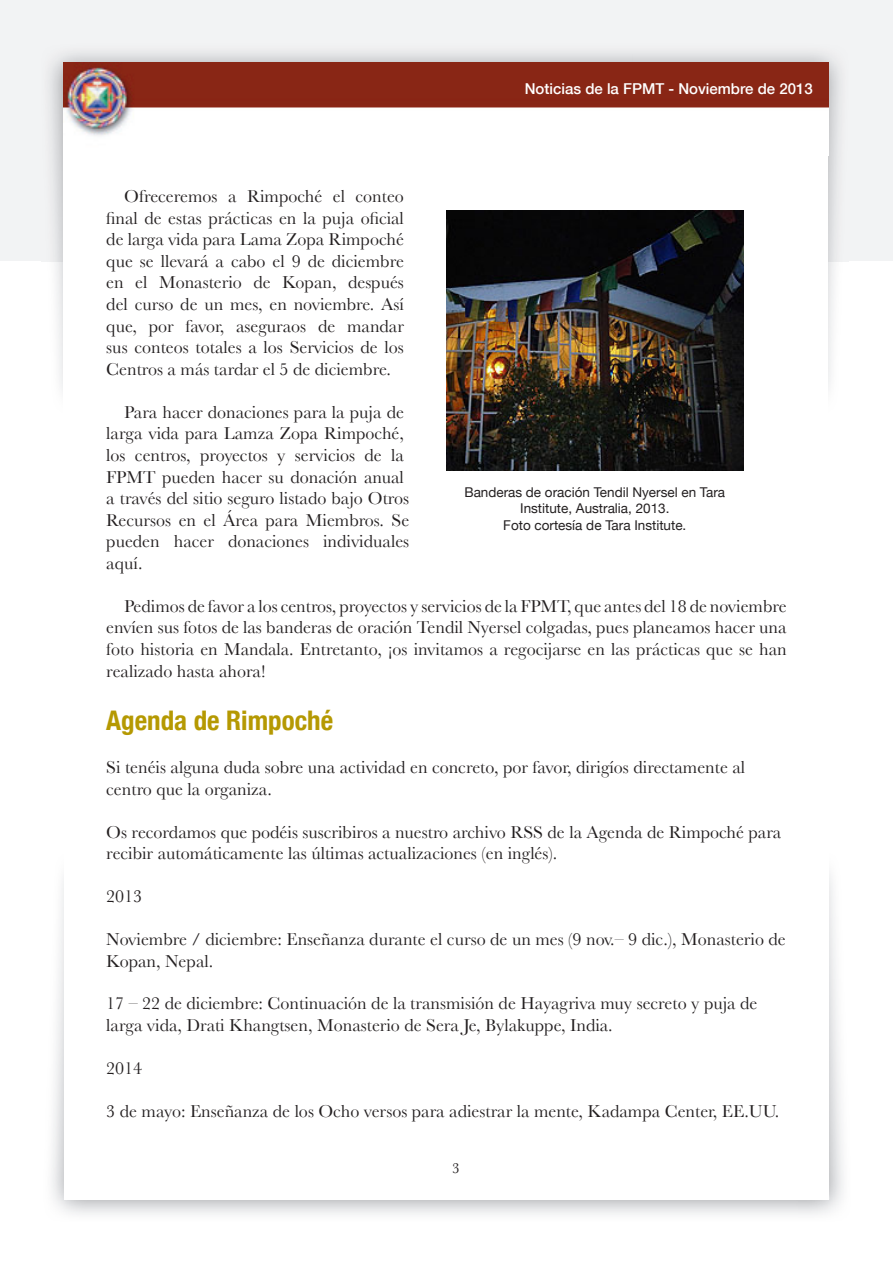
<style>
.page{position:relative;width:893px;height:1263px;background:#fff}
.page>*{position:absolute;margin:0;border:0;box-sizing:border-box;transform-origin:0 0}
.Text_title_sub1{font:700 condensed 27px "Helvetica Neue";color:#b59902}
.t1{font:18px/21.6px "Baskerville";color:#231f20}
.t2{font:500 15px "Helvetica Neue";color:#fff}
.t3{font:15px "Baskerville";color:#231f20}
.Foto_pie{font:13.5px/16.2px "Helvetica Neue";color:#231f20;text-align:center}
</style>
<div class="page">
<div style="left:0;top:0;width:893px;height:261px;background:#f2f3f4"></div>
<img style="left:41px;top:53px;width:807px;height:338px">
<div style="left:63px;top:64px;width:765px;height:418px;background:#fff"></div>
<img style="left:63px;top:62px;width:765px;height:74px">
<img style="left:446px;top:210px;width:297px;height:261px">
<p class="t2" style="left:525px;top:80px;width:289px">Noticias de la FPMT - Noviembre de 2013</p>
<p class="t1" style="left:106px;top:185px;width:299px;text-align:justify;text-indent:18px">Ofreceremos a Rimpoché el conteo final de estas prácticas en la puja oficial de larga vida para Lama Zopa Rimpoché que se llevará a cabo el 9 de diciembre en el Monasterio de Kopan, después del curso de un mes, en noviembre. Así que, por favor, aseguraos de mandar sus conteos totales a los Servicios de los Centros a más tardar el 5 de diciembre.</p>
<p class="t1" style="left:106px;top:401px;width:304px;text-indent:18px">Para hacer donaciones para la puja de larga vida para Lamza Zopa Rimpoché, los centros, proyectos y servicios de la FPMT pueden hacer su donación anual a través del sitio seguro listado bajo Otros Recursos en el Área para Miembros. Se pueden hacer donaciones individuales aquí.</p>
<p class="t1" style="left:106px;top:595px;width:682px;text-align:justify;text-indent:18px">Pedimos de favor a los centros, proyectos y servicios de la FPMT, que antes del 18 de noviembre envíen sus fotos de las banderas de oración Tendil Nyersel colgadas, pues planeamos hacer una foto historia en Mandala. Entretanto, ¡os invitamos a regocijarse en las prácticas que se han realizado hasta ahora!</p>
<p class="Text_title_sub1" style="left:106px;top:704px;width:228px">Agenda de Rimpoché</p>
<p class="t1" style="left:106px;top:756px;width:640px">Si tenéis alguna duda sobre una actividad en concreto, por favor, dirigíos directamente al centro que la organiza.</p>
<p class="t1" style="left:106px;top:821px;width:677px">Os recordamos que podéis suscribiros a nuestro archivo RSS de la Agenda de Rimpoché para recibir automáticamente las últimas actualizaciones (en inglés).</p>
<p class="t1" style="left:106px;top:885px;width:37px">2013</p>
<p class="t1" style="left:106px;top:928px;width:681px">Noviembre / diciembre: Enseñanza durante el curso de un mes (9 nov.– 9 dic.), Monasterio de<br>Kopan, Nepal.</p>
<p class="t1" style="left:106px;top:992px;width:653px">17 – 22 de diciembre: Continuación de la transmisión de Hayagriva muy secreto y puja de larga vida, Drati Khangtsen, Monasterio de Sera Je, Bylakuppe, India.</p>
<p class="t1" style="left:106px;top:1057px;width:37px">2014</p>
<p class="t1" style="left:106px;top:1100px;width:674px">3 de mayo: Enseñanza de los Ocho versos para adiestrar la mente, Kadampa Center, EE.UU.</p>
<p class="Foto_pie" style="left:464px;top:484px;width:262px">Banderas de oración Tendil Nyersel en Tara<br>Institute, Australia, 2013.</p>
<p class="Foto_pie" style="left:503px;top:516px;width:185px">Foto cortesía de Tara Institute.</p>
<p class="t3" style="left:452px;top:1160px;width:9px">3</p>
</div>
